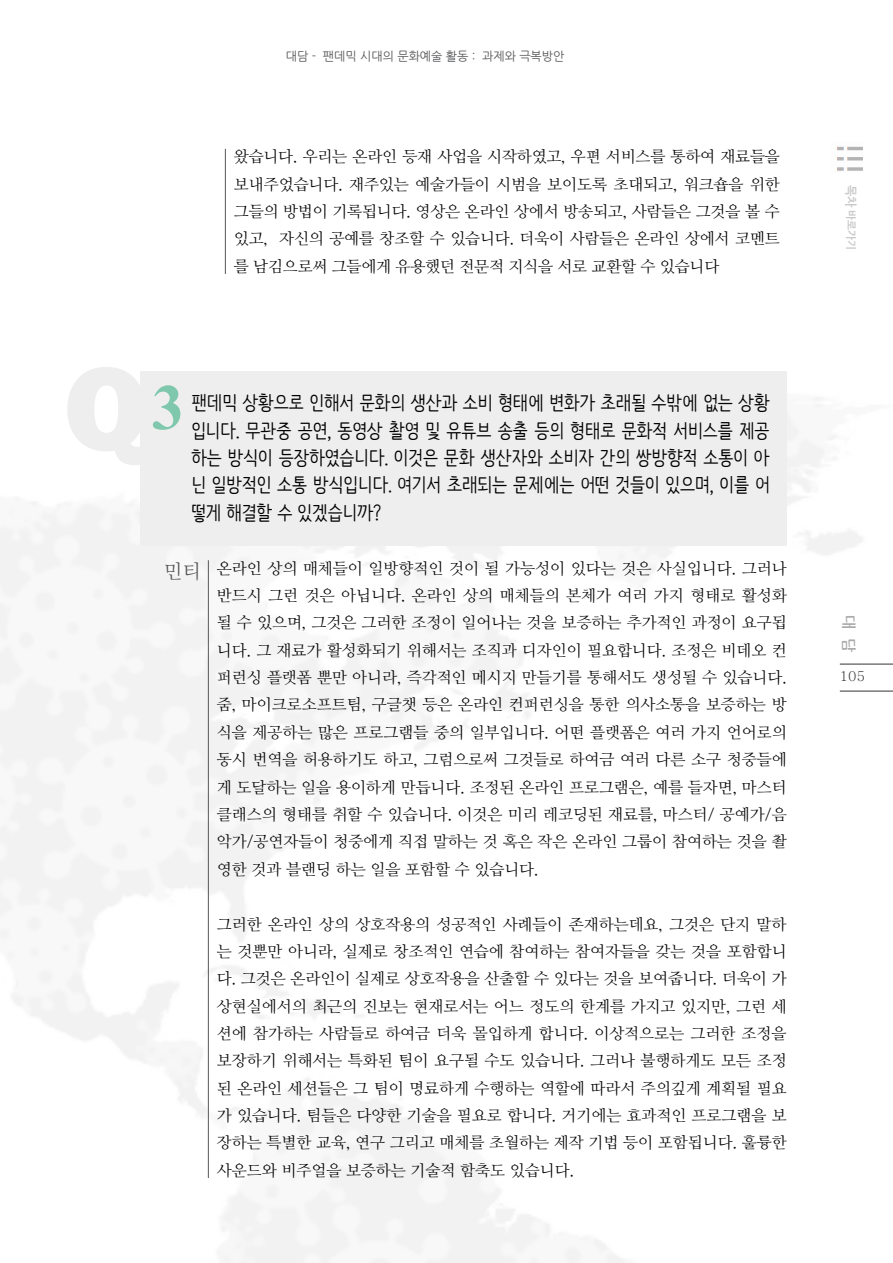
<style>
.page{position:relative;width:893px;height:1263px;background:#fff}
.page>*{position:absolute;margin:0;border:0;box-sizing:border-box;transform-origin:0 0}
.본문{font:700 64.5px "Times New Roman";color:#80c8ad}
.대담_-_문제{font:19.5px/27.3px "Nanum Barunpen";color:#000;text-align:justify}
.대담자_이름{font:19.5px "Nanum Myeongjo OTF";color:#565759}
.본문-_단락_앞_세로선{font:15.75px/27.3px "Nanum Myeongjo";color:#000;text-align:justify}
.오른쪽_페이지번호_위_세로_카테고리{font:700 15px "Nanum Gothic";color:#ababac}
.t1{font:500 13.5px "Adobe Myungjo Std";color:#333}
.본문-오른쪽페이지_위_카테고리{font:12px "Nanum Gothic";color:#565759}
.t2{font:700 10.5px "Nanum Gothic OTF Eco";color:#ababac}
.s1{font-size:12px}
</style>
<div class="page">
<hr style="left:840px;top:691px;width:53px;height:1px;background:#333">
<hr style="left:840px;top:664px;width:53px;height:1px;background:#333">
<img style="left:836px;top:146px;width:26px;height:25px">
<hr style="left:225px;top:149px;width:1px;height:125px;background:#565759">
<hr style="left:208px;top:560px;width:1px;height:618px;background:#565759">
<div style="left:140px;top:371px;width:647px;height:174px;background:#eee"></div>
<p class="본문-오른쪽페이지_위_카테고리" style="left:286px;top:50px;width:280px">대담 - 팬데믹 시대의 문화예술 활동 : 과제와 극복방안</p>
<p class="본문-_단락_앞_세로선" style="left:234px;top:143px;width:547px">왔습니다. 우리는 온라인 등재 사업을 시작하였고, 우편 서비스를 통하여 재료들을 보내주었습니다. 재주있는 예술가들이 시범을 보이도록 초대되고, 워크숍을 위한 그들의 방법이 기록됩니다. 영상은 온라인 상에서 방송되고, 사람들은 그것을 볼 수 있고, 자신의 공예를 창조할 수 있습니다. 더욱이 사람들은 온라인 상에서 코멘트 를 남김으로써 그들에게 유용했던 전문적 지식을 서로 교환할 수 있습니다</p>
<p class="본문" style="left:152px;top:361px;width:34px">3</p>
<p class="대담_-_문제" style="left:191px;top:389px;width:580px">팬데믹 상황으로 인해서 문화의 생산과 소비 형태에 변화가 초래될 수밖에 없는 상황 입니다. 무관중 공연, 동영상 촬영 및 유튜브 송출 등의 형태로 문화적 서비스를 제공 하는 방식이 등장하였습니다. 이것은 문화 생산자와 소비자 간의 쌍방향적 소통이 아 닌 일방적인 소통 방식입니다. 여기서 초래되는 문제에는 어떤 것들이 있으며, 이를 어 떻게 해결할 수 있겠습니까?</p>
<p class="대담자_이름" style="left:164px;top:559px;width:39px">민티</p>
<p class="본문-_단락_앞_세로선" style="left:217px;top:554px;width:571px">온라인 상의 매체들이 일방향적인 것이 될 가능성이 있다는 것은 사실입니다. 그러나 반드시 그런 것은 아닙니다. 온라인 상의 매체들의 본체가 여러 가지 형태로 활성화 될 수 있으며, 그것은 그러한 조정이 일어나는 것을 보증하는 추가적인 과정이 요구됩 니다. 그 재료가 활성화되기 위해서는 조직과 디자인이 필요합니다. 조정은 비데오 컨 퍼런싱 플랫폼 뿐만 아니라, 즉각적인 메시지 만들기를 통해서도 생성될 수 있습니다. 줌, 마이크로소프트팀, 구글챗 등은 온라인 컨퍼런싱을 통한 의사소통을 보증하는 방 식을 제공하는 많은 프로그램들 중의 일부입니다. 어떤 플랫폼은 여러 가지 언어로의 동시 번역을 허용하기도 하고, 그럼으로써 그것들로 하여금 여러 다른 소구 청중들에 게 도달하는 일을 용이하게 만듭니다. 조정된 온라인 프로그램은, 예를 들자면, 마스터 클래스의 형태를 취할 수 있습니다. 이것은 미리 레코딩된 재료를, 마스터/ 공예가/음 악가/공연자들이 청중에게 직접 말하는 것 혹은 작은 온라인 그룹이 참여하는 것을 촬 영한 것과 블랜딩 하는 일을 포함할 수 있습니다.</p>
<p class="본문-_단락_앞_세로선" style="left:217px;top:910px;width:571px">그러한 온라인 상의 상호작용의 성공적인 사례들이 존재하는데요, 그것은 단지 말하 는 것뿐만 아니라, 실제로 창조적인 연습에 참여하는 참여자들을 갖는 것을 포함합니 다. 그것은 온라인이 실제로 상호작용을 산출할 수 있다는 것을 보여줍니다. 더욱이 가 상현실에서의 최근의 진보는 현재로서는 어느 정도의 한계를 가지고 있지만, 그런 세 션에 참가하는 사람들로 하여금 더욱 몰입하게 합니다. 이상적으로는 그러한 조정을 보장하기 위해서는 특화된 팀이 요구될 수도 있습니다. 그러나 불행하게도 모든 조정 된 온라인 세션들은 그 팀이 명료하게 수행하는 역할에 따라서 주의깊게 계획될 필요 가 있습니다. 팀들은 다양한 기술을 필요로 합니다. 거기에는 효과적인 프로그램을 보 장하는 특별한 교육, 연구 그리고 매체를 초월하는 제작 기법 등이 포함됩니다. 훌륭한 사운드와 비주얼을 보증하는 기술적 함축도 있습니다.</p>
<p class="t2" style="left:856px;top:185px;width:66px;rotate:90deg"><span class="s1">목차</span> 바로가기</p>
<p class="오른쪽_페이지번호_위_세로_카테고리" style="left:856px;top:615px;width:38px;rotate:90deg">대 담</p>
<p class="t1" style="left:840px;top:669px;width:27px">105</p>
</div>
